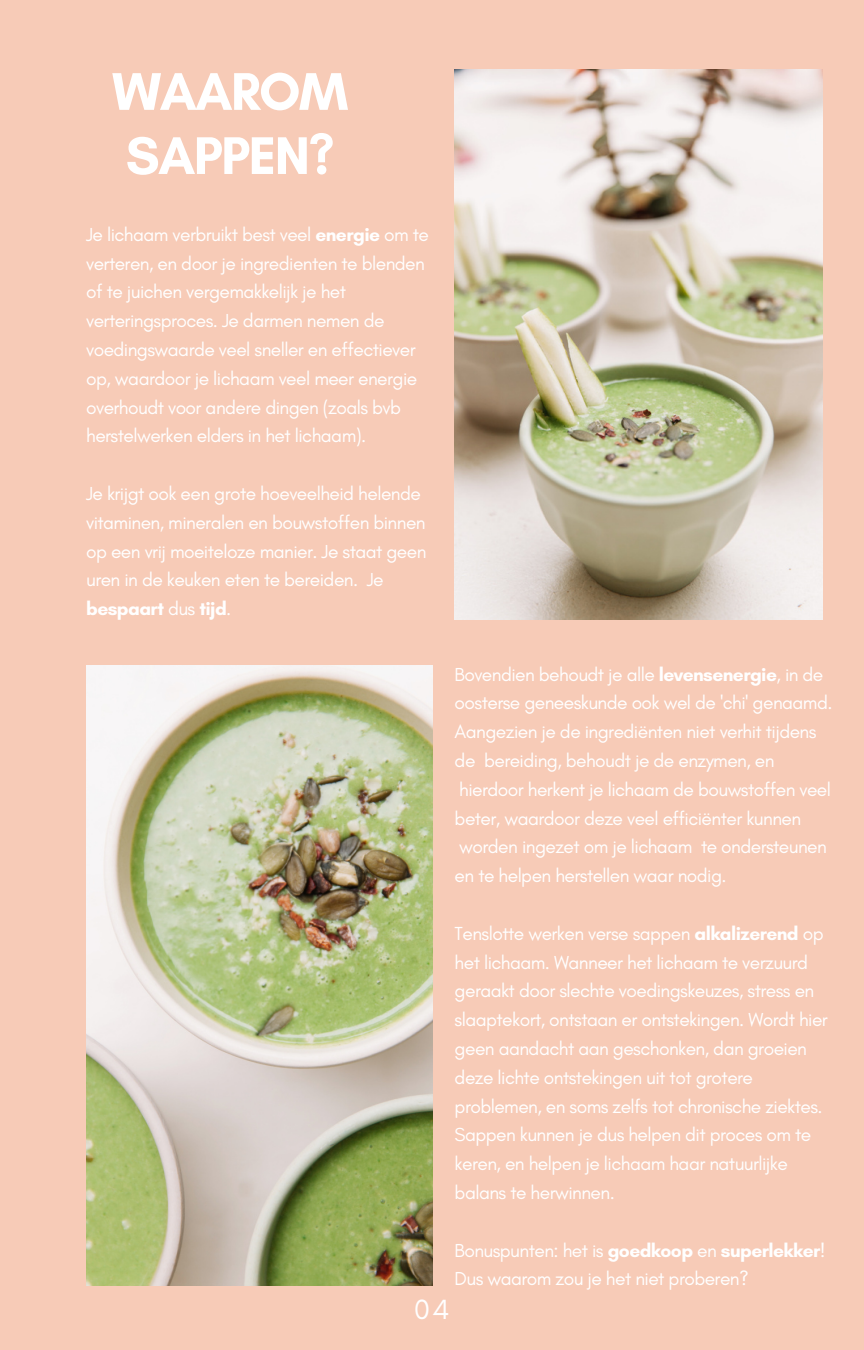
<style>
.page{position:relative;width:864px;height:1350px;background:#f7cbb7}
.page>*{position:absolute;margin:0;border:0;box-sizing:border-box;transform-origin:0 0}
.t1{font:700 54px/64.1px "Glacial Indifference";letter-spacing:-.03em;color:#fff}
.t2{font:28.35px "Glacial Indifference";color:#fff}
.t3{font:19.12px/28.8px "Glacial Indifference";letter-spacing:-.03em;color:#fff}
.s1{font-weight:700}
</style>
<div class="page">
<img style="left:455px;top:70px;width:368px;height:550px">
<img style="left:86px;top:666px;width:346px;height:619px">
<p class="t1" style="left:112px;top:59px;width:238px">WAAROM<br>SAPPEN?</p>
<p class="t3" style="left:86px;top:220px;width:344px">Je lichaam verbruikt best veel <span class="s1">energie</span> om te verteren, en door je ingredienten te blenden of te juichen vergemakkelijk je het verteringsproces. Je darmen nemen de voedingswaarde veel sneller en effectiever op, waardoor je lichaam veel meer energie overhoudt voor andere dingen (zoals bvb herstelwerken elders in het lichaam).</p>
<p class="t3" style="left:86px;top:479px;width:342px">Je krijgt ook een grote hoeveelheid helende vitaminen, mineralen en bouwstoffen binnen op een vrij moeiteloze manier. Je staat geen uren in de keuken eten te bereiden. Je <span class="s1">bespaart</span> dus <span class="s1">tijd</span>.</p>
<p class="t3" style="left:455px;top:660px;width:379px">Bovendien behoudt je alle <span class="s1">levensenergie</span>, in de oosterse geneeskunde ook wel de 'chi' genaamd.<br>Aangezien je de ingrediënten niet verhit tijdens de bereiding, behoudt je de enzymen, en hierdoor herkent je lichaam de bouwstoffen veel beter, waardoor deze veel efficiënter kunnen worden ingezet om je lichaam te ondersteunen en te helpen herstellen waar nodig.</p>
<p class="t3" style="left:455px;top:919px;width:375px">Tenslotte werken verse sappen <span class="s1">alkalizerend</span> op het lichaam. Wanneer het lichaam te verzuurd geraakt door slechte voedingskeuzes, stress en slaaptekort, ontstaan er ontstekingen. Wordt hier geen aandacht aan geschonken, dan groeien deze lichte ontstekingen uit tot grotere problemen, en soms zelfs tot chronische ziektes.<br>Sappen kunnen je dus helpen dit proces om te keren, en helpen je lichaam haar natuurlijke balans te herwinnen.</p>
<p class="t3" style="left:455px;top:1236px;width:372px">Bonuspunten: het is <span class="s1">goedkoop</span> en <span class="s1">superlekker</span>!<br>Dus waarom zou je het niet proberen?</p>
<p class="t2" style="left:414px;top:1292px;width:37px">04</p>
</div>
